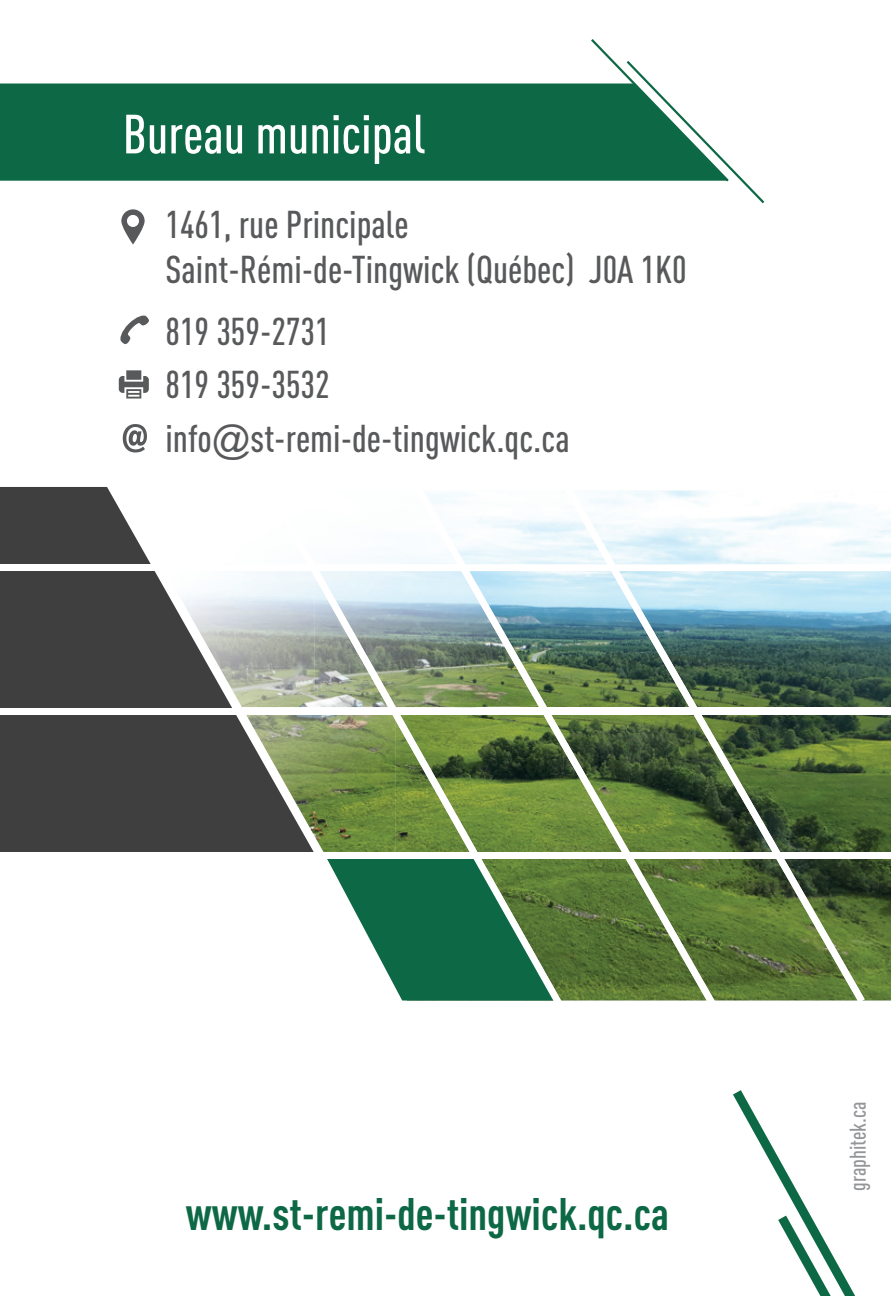
<style>
.page{position:relative;width:891px;height:1296px;background:#fff}
.page>*{position:absolute;margin:0;border:0;box-sizing:border-box;transform-origin:0 0}
.t1{font:500 condensed 54.23px "DIN Pro";color:#fff}
.t2{font:700 condensed 45px "DIN Pro";color:#0d6845}
.t3{font:500 condensed 38.25px/53.3px "DIN Pro";color:#58595b}
.t4{font:500 condensed 22.5px "DIN Pro";color:#939598}
.s1{font-family:"Arial";font-weight:400;font-stretch:normal}
</style>
<div class="page">
<img style="left:865px;top:571px;width:26px;height:430px">
<svg style="left:733px;top:1090px;width:122px;height:206px"></svg>
<svg style="left:0;top:487px;width:260px;height:365px;background:#525253"></svg>
<svg style="left:724px;top:571px;width:141px;height:430px;background:#5a7556"></svg>
<svg style="left:565px;top:571px;width:159px;height:430px;background:#66825a"></svg>
<img style="left:260px;top:571px;width:305px;height:430px">
<div style="left:0;top:852px;width:891px;height:7px;background:#fff"></div>
<div style="left:0;top:708px;width:891px;height:7px;background:#fff"></div>
<div style="left:0;top:564px;width:891px;height:7px;background:#fff"></div>
<img style="left:104px;top:487px;width:6px;height:26px">
<img style="left:110px;top:487px;width:150px;height:77px">
<img style="left:140px;top:490px;width:268px;height:74px">
<img style="left:260px;top:490px;width:55px;height:74px">
<div style="left:749px;top:707px;width:142px;height:7px;background:#fff"></div>
<div style="left:0;top:84px;width:591px;height:97px;background:#0d6845"></div>
<svg style="left:591px;top:39px;width:173px;height:164px"></svg>
<svg style="left:120px;top:315px;width:29px;height:30px"></svg>
<svg style="left:121px;top:209px;width:24px;height:36px"></svg>
<svg style="left:123px;top:424px;width:24px;height:28px"></svg>
<svg style="left:119px;top:370px;width:30px;height:29px"></svg>
<p class="t1" style="left:123px;top:94px;width:304px">Bureau municipal</p>
<p class="t3" style="left:166px;top:198px;width:523px;line-height:45.9px">1461, rue Principale<br>Saint-Rémi-de-Tingwick (Québec) J0A 1K0</p>
<p class="t3" style="left:166px;top:302px;width:406px">819 359-2731<br>819 359-3532 info<span class="s1">@</span>st-remi-de-tingwick.qc.ca</p>
<p class="t2" style="left:186px;top:1180px;width:485px">www.st-remi-de-tingwick.qc.ca</p>
<p class="t4" style="left:841px;top:1191px;width:91px;rotate:-90deg">graphitek.ca</p>
</div>
